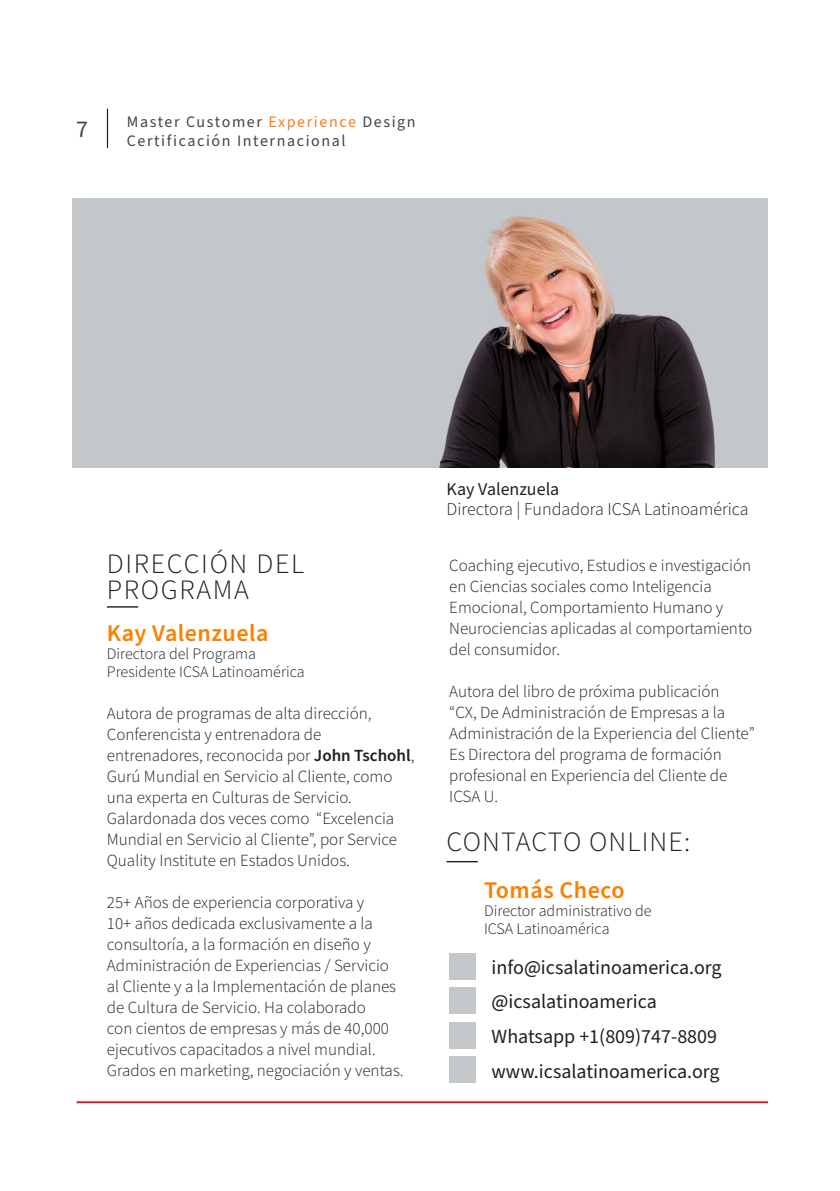
<style>
.page{position:relative;width:840px;height:1191px;background:#fff}
.page>*{position:absolute;margin:0;border:0;box-sizing:border-box;transform-origin:0 0}
.Subtitulos{font:300 28px/26px "Source Sans Pro";letter-spacing:.06em;color:#231f20}
.Subtitulos-2{font:300 28px "Source Sans Pro";letter-spacing:.04em;color:#231f20}
.t1{font:600 24px "Source Sans Pro";letter-spacing:.02em;color:#fa8000}
.t2{font:24px "Source Sans Pro";color:#434444}
.t3{font:20px "Source Sans Pro";color:#231f20}
.t4{font:300 18px "Source Sans Pro";color:#231f20}
.t5{font:18px "Source Sans Pro";color:#231f20}
.Bocy_Copy{font:300 17px/21px "Source Sans Pro";color:#231f20}
.t6{font:300 16px/18px "Source Sans Pro";color:#231f20}
.t7{font:16px/19.2px "Source Sans Pro";letter-spacing:.1em;color:#434444}
.s1{color:#f58020}
.s2{font-weight:600}
</style>
<div class="page">
<div style="left:72px;top:198px;width:694px;height:270px;background:#c3c7ca"></div>
<img style="left:439px;top:215px;width:276px;height:253px">
<hr style="left:107px;top:606px;width:31px;height:1px;background:#231f20">
<div style="left:449px;top:953px;width:26px;height:27px;background:#c3c7ca"></div>
<div style="left:449px;top:987px;width:26px;height:27px;background:#c3c7ca"></div>
<div style="left:449px;top:1022px;width:26px;height:27px;background:#c3c7ca"></div>
<div style="left:449px;top:1056px;width:26px;height:26px;background:#c3c7ca"></div>
<hr style="left:446px;top:861px;width:31px;height:1px;background:#231f20">
<hr style="left:77px;top:1101px;width:690px;height:2px;background:#dd1f26">
<hr style="left:107px;top:109px;width:1px;height:39px;background:#231f20">
<h2 class="t2" style="left:76px;top:113px;width:13px">7</h2>
<p class="t7" style="left:127px;top:112px;width:290px">Master Customer <span class="s1">Experience</span> Design<br>Certificación Internacional</p>
<p class="Subtitulos" style="left:107px;top:550px;width:199px">DIRECCIÓN DEL<br>PROGRAMA</p>
<p class="t1" style="left:107px;top:617px;width:163px">Kay Valenzuela</p>
<p class="t6" style="left:107px;top:645px;width:151px">Directora del Programa</p>
<p class="t6" style="left:107px;top:663px;width:199px">Presidente ICSA Latinoamérica</p>
<p class="Bocy_Copy" style="left:107px;top:702px;width:309px">Autora de programas de alta dirección, Conferencista y entrenadora de entrenadores, reconocida por <span class="s2">John Tschohl</span>, Gurú Mundial en Servicio al Cliente, como una experta en Culturas de Servicio.<br>Galardonada dos veces como “Excelencia Mundial en Servicio al Cliente”, por Service Quality Institute en Estados Unidos.</p>
<p class="Bocy_Copy" style="left:107px;top:891px;width:291px">25+ Años de experiencia corporativa y<br>10+ años dedicada exclusivamente a la consultoría, a la formación en diseño y Administración de Experiencias / Servicio al Cliente y a la Implementación de planes de Cultura de Servicio. Ha colaborado<br>con cientos de empresas y más de 40,000 ejecutivos capacitados a nivel mundial.</p>
<p class="Bocy_Copy" style="left:107px;top:1059px;width:298px">Grados en marketing, negociación y ventas.</p>
<p class="t5" style="left:446px;top:477px;width:114px">Kay Valenzuela</p>
<p class="t4" style="left:446px;top:498px;width:303px">Directora | Fundadora ICSA Latinoamérica</p>
<p class="Bocy_Copy" style="left:449px;top:554px;width:304px">Coaching ejecutivo, Estudios e investigación en Ciencias sociales como Inteligencia Emocional, Comportamiento Humano y Neurociencias aplicadas al comportamiento del consumidor.</p>
<p class="Bocy_Copy" style="left:449px;top:680px;width:307px">Autora del libro de próxima publicación<br>“CX, De Administración de Empresas a la<br>Administración de la Experiencia del Cliente”</p>
<p class="Bocy_Copy" style="left:449px;top:743px;width:279px">Es Directora del programa de formación profesional en Experiencia del Cliente de<br>ICSA U.</p>
<p class="Subtitulos-2" style="left:446px;top:824px;width:245px">CONTACTO ONLINE:</p>
<p class="t1" style="left:484px;top:873px;width:142px">Tomás Checo</p>
<p class="t6" style="left:484px;top:901px;width:169px">Director administrativo de<br>ICSA Latinoamérica</p>
<p class="t3" style="left:491px;top:954px;width:231px">info@icsalatinoamerica.org</p>
<p class="t3" style="left:491px;top:988px;width:167px">@icsalatinoamerica</p>
<p class="t3" style="left:491px;top:1022px;width:227px">Whatsapp +1(809)747-8809</p>
<p class="t3" style="left:491px;top:1057px;width:229px">www.icsalatinoamerica.org</p>
</div>
